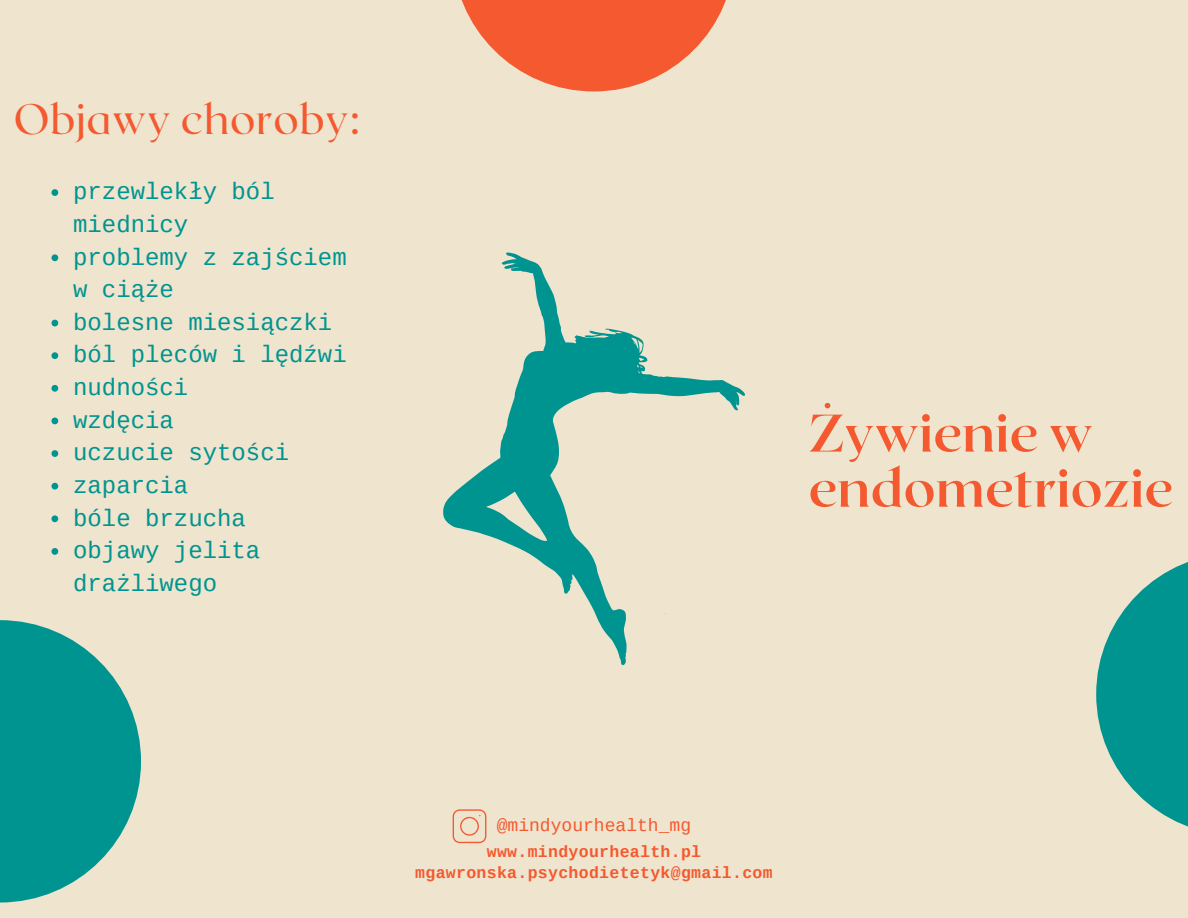
<style>
.page{position:relative;width:1188px;height:918px;background:#efe4ce}
.page>*{position:absolute;margin:0;border:0;box-sizing:border-box;transform-origin:0 0}
.t1{font:700 52.8px/55.2px "Roxborough CF";color:#f4592f}
.t2{font:42.45px "Roxborough CF";letter-spacing:.02em;color:#f4592f}
.t3{font:24px/32.7px "Cousine";color:#009490}
.t4{font:18px "Cousine";color:#f4592f}
.t5{font:700 16.5px/20.2px "Cousine";letter-spacing:.02em;color:#f4592f;text-align:center}
</style>
<div class="page">
<svg style="left:0;top:620px;width:141px;height:283px"></svg>
<svg style="left:1096px;top:562px;width:92px;height:265px"></svg>
<svg style="left:461px;top:0;width:265px;height:91px"></svg>
<svg style="left:51px;top:189px;width:7px;height:7px"></svg>
<svg style="left:51px;top:254px;width:7px;height:7px"></svg>
<svg style="left:51px;top:320px;width:7px;height:6px"></svg>
<svg style="left:51px;top:352px;width:7px;height:7px"></svg>
<svg style="left:51px;top:385px;width:7px;height:7px"></svg>
<svg style="left:51px;top:418px;width:7px;height:6px"></svg>
<svg style="left:51px;top:450px;width:7px;height:7px"></svg>
<svg style="left:51px;top:483px;width:7px;height:7px"></svg>
<svg style="left:51px;top:515px;width:7px;height:7px"></svg>
<svg style="left:51px;top:548px;width:7px;height:7px"></svg>
<svg style="left:443px;top:252px;width:302px;height:413px"></svg>
<svg style="left:453px;top:809px;width:33px;height:34px"></svg>
<h2 class="t2" style="left:14px;top:92px;width:348px">Objawy choroby:</h2>
<p class="t3" style="left:73px;top:177px;width:275px">przewlekły ból miednicy<br>problemy z zajściem w ciąże<br>bolesne miesiączki ból pleców i lędźwi nudności<br>wzdęcia<br>uczucie sytości zaparcia<br>bóle brzucha<br>objawy jelita drażliwego</p>
<h1 class="t1" style="left:808px;top:403px;width:366px">Żywienie w endometriozie</h1>
<p class="t4" style="left:497px;top:816px;width:196px">@mindyourhealth_mg</p>
<p class="t5" style="left:415px;top:843px;width:359px">www.mindyourhealth.pl mgawronska.psychodietetyk@gmail.com</p>
</div>
